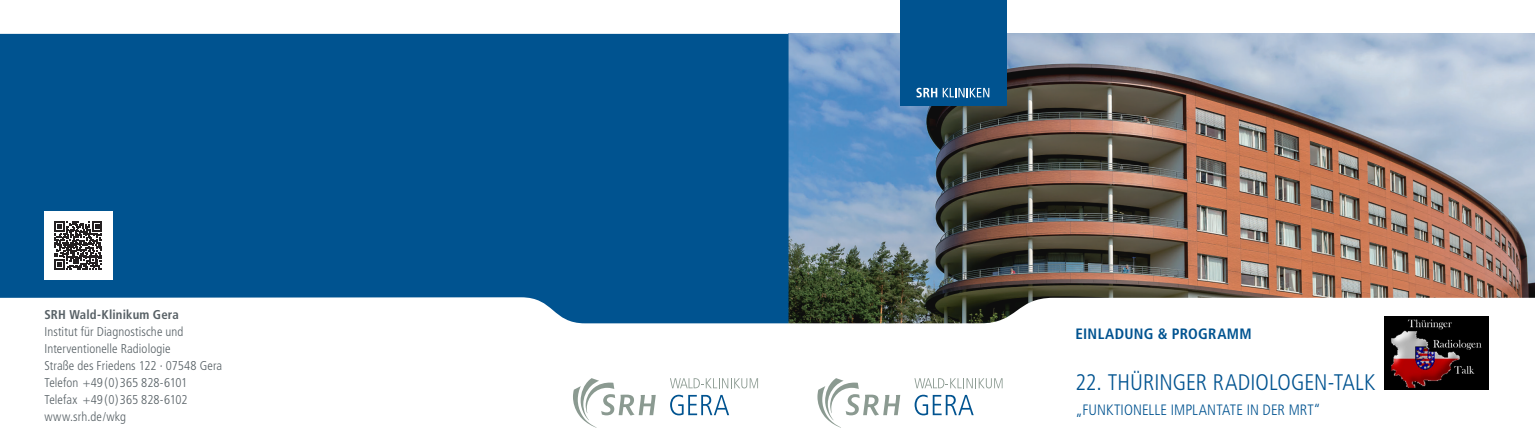
<style>
.page{position:relative;width:1535px;height:447px;background:#fff}
.page>*{position:absolute;margin:0;border:0;box-sizing:border-box;transform-origin:0 0}
.t1{font:300 condensed 22.5px "Frutiger";letter-spacing:.005em;color:#005390}
.t2{font:300 condensed 15px "Frutiger";letter-spacing:.005em;color:#005390}
.t3{font:700 condensed 15px "Frutiger";letter-spacing:.025em;color:#005390}
.t4{font:300 condensed 12.75px/17px "Frutiger";letter-spacing:.005em;color:#576065}
.t5{font:700 condensed 12.75px "Frutiger";letter-spacing:.015em;color:#576065}
</style>
<div class="page">
<img style="left:789px;top:34px;width:746px;height:263px">
<div style="left:0;top:34px;width:789px;height:289px;background:#005390"></div>
<svg style="left:788px;top:297px;width:747px;height:131px"></svg>
<div style="left:900px;top:0;width:106px;height:106px;background:#005390"></div>
<svg style="left:916px;top:88px;width:21px;height:9px"></svg>
<svg style="left:943px;top:88px;width:46px;height:9px"></svg>
<svg style="left:817px;top:378px;width:83px;height:49px"></svg>
<svg style="left:915px;top:394px;width:59px;height:21px"></svg>
<svg style="left:914px;top:378px;width:89px;height:10px"></svg>
<svg style="left:573px;top:378px;width:83px;height:49px"></svg>
<svg style="left:670px;top:394px;width:59px;height:21px"></svg>
<svg style="left:670px;top:378px;width:88px;height:10px"></svg>
<div style="left:44px;top:309px;width:249px;height:115px;background:#fff"></div>
<div style="left:44px;top:211px;width:68px;height:68px;background:#fff"></div>
<svg style="left:55px;top:221px;width:47px;height:48px"></svg>
<img style="left:1385px;top:317px;width:104px;height:72px">
<p class="t5" style="left:44px;top:307px;width:136px">SRH Wald-Klinikum Gera</p>
<p class="t4" style="left:44px;top:323px;width:179px">Institut für Diagnostische und<br>Interventionelle Radiologie<br>Straße des Friedens 122 · 07548 Gera<br>Telefon +49 (0) 365 828-6101<br>Telefax +49 (0) 365 828-6102 www.srh.de/wkg</p>
<p class="t3" style="left:1075px;top:324px;width:178px">EINLADUNG &amp; PROGRAMM</p>
<h1 class="t1" style="left:1075px;top:369px;width:302px">22. THÜRINGER RADIOLOGEN-TALK</h1>
<p class="t2" style="left:1075px;top:401px;width:247px">„FUNKTIONELLE IMPLANTATE IN DER MRT“</p>
</div>
